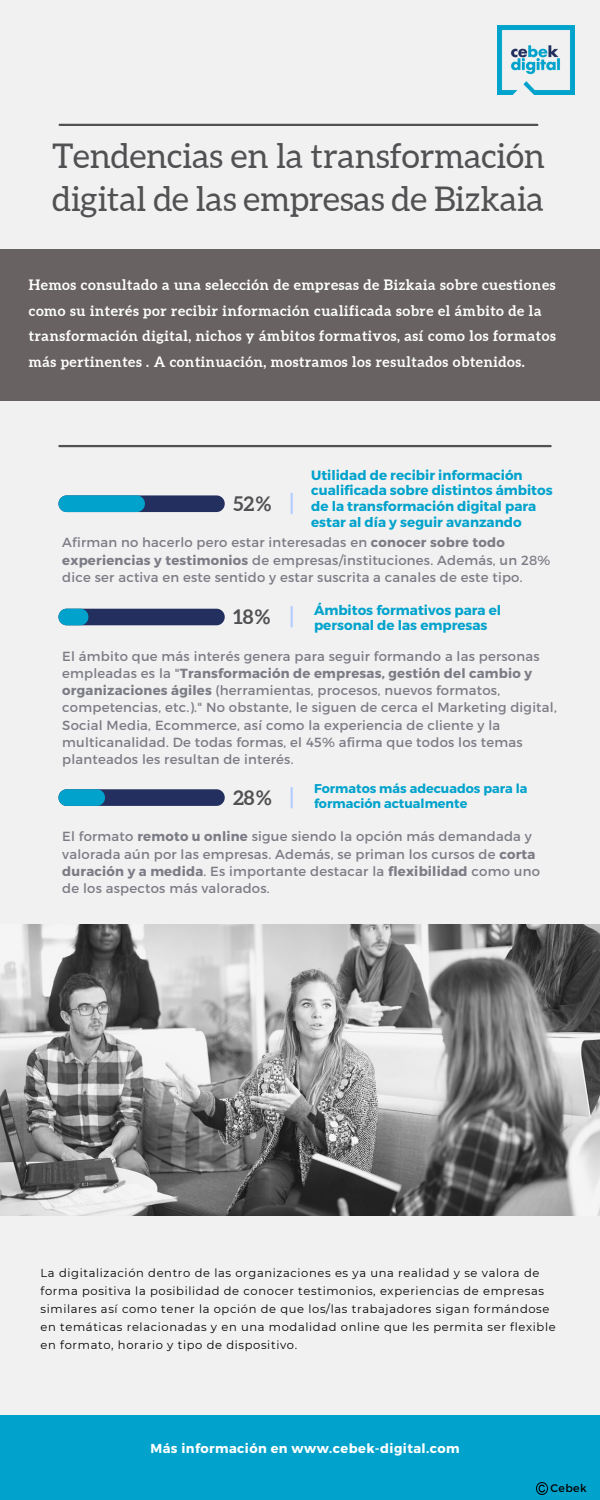
<style>
.page{position:relative;width:600px;height:1500px;background:#f1f1f1}
.page>*{position:absolute;margin:0;border:0;box-sizing:border-box;transform-origin:0 0}
.t1{font:34px/42.8px "Aleo";letter-spacing:-.005em;color:#515154}
.t2{font:700 20px "Aleo";color:#515154}
.t3{font:700 14.4px/25.5px "Aleo";letter-spacing:.04em;color:#fff}
.t4{font:700 13.5px/15.8px "Montserrat";color:#01a3cc}
.t5{font:13.2px/17.2px "Montserrat";letter-spacing:.02em;color:#7c7c86}
.t6{font:700 13px "Montserrat";letter-spacing:.03em;color:#fff}
.t7{font:700 12.8px/15px "Montserrat";color:#01a3cc}
.t8{font:11.5px/18px "Montserrat";letter-spacing:.055em;color:#000}
.t9{font:11px "Montserrat";letter-spacing:.03em;color:#000}
.s1{font-weight:700}
</style>
<div class="page">
<div style="left:0;top:249px;width:600px;height:152px;background:#696262"></div>
<div style="left:0;top:1415px;width:600px;height:85px;background:#01a3cc"></div>
<hr style="left:60px;top:124px;width:477px;height:2px;background:#515154">
<hr style="left:59px;top:445px;width:492px;height:2px;background:#515154">
<svg style="left:291px;top:494px;width:2px;height:19px"></svg>
<hr style="left:291px;top:607px;width:2px;height:20px;background:#b4ceff">
<svg style="left:291px;top:788px;width:2px;height:19px"></svg>
<svg style="left:58px;top:495px;width:167px;height:17px;background:#1b6f99"></svg>
<svg style="left:58px;top:609px;width:167px;height:16px;background:#224573"></svg>
<svg style="left:58px;top:789px;width:167px;height:17px;background:#235480"></svg>
<img style="left:0;top:924px;width:600px;height:292px">
<img style="left:498px;top:26px;width:77px;height:69px">
<svg style="left:537px;top:1482px;width:11px;height:12px"></svg>
<p class="t1" style="left:52px;top:134px;width:495px">Tendencias en la transformación digital de las empresas de Bizkaia</p>
<p class="t3" style="left:29px;top:272px;width:528px">Hemos consultado a una selección de empresas de Bizkaia sobre cuestiones como su interés por recibir información cualificada sobre el ámbito de la transformación digital, nichos y ámbitos formativos, así como los formatos más pertinentes . A continuación, mostramos los resultados obtenidos.</p>
<p class="t2" style="left:233px;top:492px;width:40px">52%</p>
<p class="t4" style="left:311px;top:466px;width:243px">Utilidad de recibir información cualificada sobre distintos ámbitos de la transformación digital para estar al día y seguir avanzando</p>
<p class="t5" style="left:62px;top:534px;width:490px">Afirman no hacerlo pero estar interesadas en <span class="s1">conocer sobre todo experiencias y testimonios</span> de empresas/instituciones. Además, un 28% dice ser activa en este sentido y estar suscrita a canales de este tipo.</p>
<p class="t2" style="left:233px;top:605px;width:39px">18%</p>
<p class="t4" style="left:314px;top:601px;width:189px">Ámbitos formativos para el personal de las empresas</p>
<p class="t5" style="left:62px;top:647px;width:496px">El ámbito que más interés genera para seguir formando a las personas empleadas es la "<span class="s1">Transformación de empresas, gestión del cambio y organizaciones ágiles</span> (herramientas, procesos, nuevos formatos, competencias, etc.)." No obstante, le siguen de cerca el Marketing digital, Social Media, Ecommerce, así como la experiencia de cliente y la multicanalidad. De todas formas, el 45% afirma que todos los temas planteados les resultan de interés.</p>
<p class="t2" style="left:233px;top:786px;width:40px">28%</p>
<p class="t7" style="left:314px;top:780px;width:215px">Formatos más adecuados para la formación actualmente</p>
<p class="t5" style="left:62px;top:827px;width:479px">El formato <span class="s1">remoto u online</span> sigue siendo la opción más demandada y valorada aún por las empresas. Además, se priman los cursos de <span class="s1">corta duración y a medida</span>. Es importante destacar la <span class="s1">flexibilidad</span> como uno de los aspectos más valorados.</p>
<p class="t8" style="left:41px;top:1264px;width:517px">La digitalización dentro de las organizaciones es ya una realidad y se valora de forma positiva la posibilidad de conocer testimonios, experiencias de empresas similares así como tener la opción de que los/las trabajadores sigan formándose en temáticas relacionadas y en una modalidad online que les permita ser flexible en formato, horario y tipo de dispositivo.</p>
<p class="t6" style="left:150px;top:1440px;width:311px">Más información en www.cebek-digital.com</p>
<p class="t9" style="left:551px;top:1480px;width:38px">Cebek</p>
</div>
